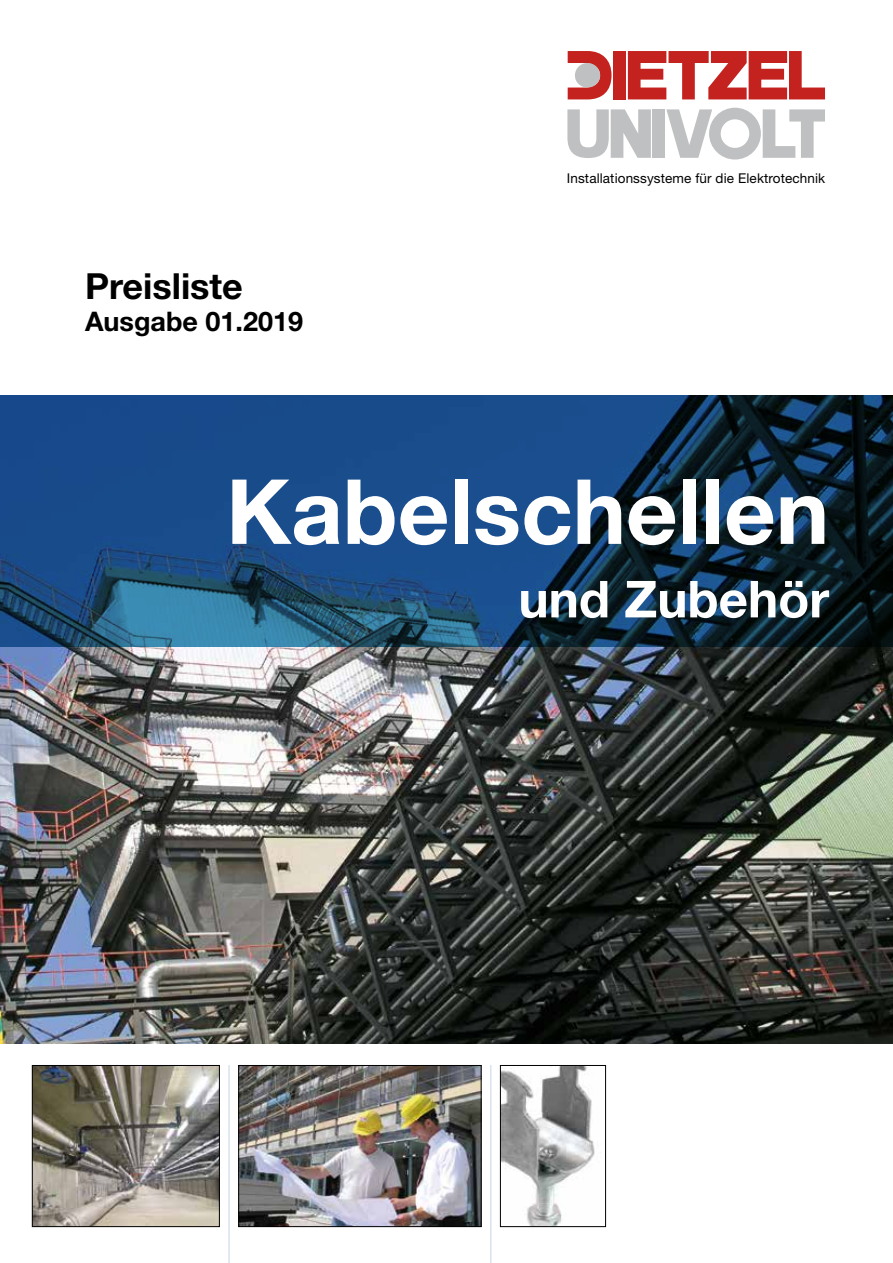
<style>
.page{position:relative;width:893px;height:1263px;background:#fff}
.page>*{position:absolute;margin:0;border:0;box-sizing:border-box;transform-origin:0 0}
.t1{font:700 90px "Helvetica Neue";color:#fff}
.t2{font:700 51px "Helvetica Neue";color:#fff}
.t3{font:700 36px "Helvetica Neue";color:#000}
.t4{font:700 27px "Helvetica Neue";color:#000}
.t5{font:13.5px "Helvetica Neue";letter-spacing:.01em;color:#000}
</style>
<div class="page">
<img style="left:0;top:646px;width:893px;height:398px">
<svg style="left:0;top:395px;width:893px;height:251px;background:#16406c"></svg>
<img style="left:240px;top:1067px;width:239px;height:158px">
<div style="left:238px;top:1065px;width:243px;height:162px;border:1px solid #000"></div>
<img style="left:34px;top:1067px;width:184px;height:158px">
<div style="left:32px;top:1065px;width:188px;height:162px;border:1px solid #000"></div>
<hr style="left:228px;top:1065px;width:2px;height:198px;background:#d8e4ef">
<img style="left:502px;top:1067px;width:93px;height:158px">
<div style="left:500px;top:1065px;width:106px;height:162px;border:1px solid #000"></div>
<hr style="left:490px;top:1065px;width:1px;height:198px;background:#d8e4ef">
<div style="left:613px;top:51px;width:13px;height:48px;background:#c4221f"></div>
<div style="left:652px;top:109px;width:13px;height:49px;background:#bfc0c1"></div>
<svg style="left:567px;top:109px;width:84px;height:49px"></svg>
<svg style="left:568px;top:51px;width:43px;height:48px"></svg>
<div style="left:575px;top:63px;width:25px;height:25px;background:#bfc0c1;border-radius:50%"></div>
<svg style="left:628px;top:51px;width:197px;height:48px"></svg>
<svg style="left:666px;top:108px;width:159px;height:52px"></svg>
<h3 class="t3" style="left:85px;top:264px;width:159px">Preisliste</h3>
<h3 class="t4" style="left:85px;top:305px;width:220px">Ausgabe 01.2019</h3>
<p class="t5" style="left:567px;top:170px;width:260px">Installationssysteme für die Elektrotechnik</p>
<h1 class="t1" style="left:226px;top:456px;width:604px">Kabelschellen</h1>
<h2 class="t2" style="left:518px;top:568px;width:312px">und Zubehör</h2>
</div>
